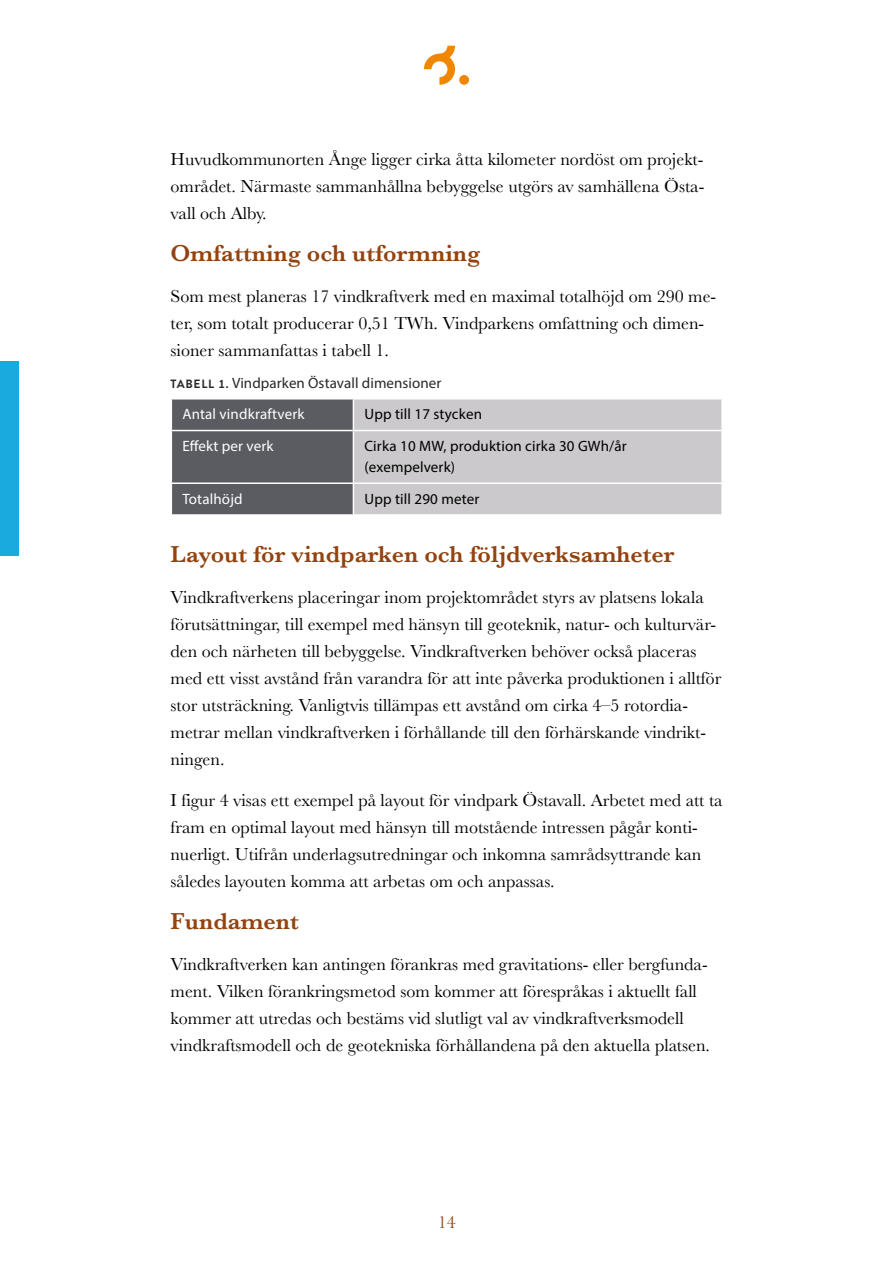
<style>
.page{position:relative;width:893px;height:1263px;background:#fff}
.page>*{position:absolute;margin:0;border:0;box-sizing:border-box;transform-origin:0 0}
.t1{font:600 24px "Baskerville";color:#924310}
.t2{font:18px/27px "Baskerville";color:#000}
.t3{font:18px "Baskerville";color:#924310}
.t4{font:15px/21px "Myriad Pro";letter-spacing:.01em;color:#000}
.t5{font:15px/31.2px "Myriad Pro";letter-spacing:.005em;color:#282827}
.t6{font:15px "Myriad Pro";letter-spacing:.01em;color:#fff}
.t7{font:700 12px "Brandon Grotesque";color:#282827}
.s1{font-family:"Brandon Grotesque";font-weight:700;font-size:12px}
.s2{color:#fff}
</style>
<div class="page">
<div style="left:459px;top:75px;width:10px;height:10px;background:#f18700;border-radius:50%"></div>
<svg style="left:424px;top:46px;width:31px;height:39px"></svg>
<svg style="left:172px;top:399px;width:549px;height:115px;background:#a6a5a8"></svg>
<hr style="left:353px;top:482px;width:370px;height:2px;background:#fff">
<hr style="left:171px;top:430px;width:182px;height:1px;background:#fff">
<hr style="left:353px;top:430px;width:370px;height:1px;background:#fff">
<hr style="left:353px;top:399px;width:1px;height:31px;background:#fff">
<hr style="left:353px;top:431px;width:1px;height:51px;background:#fff">
<hr style="left:353px;top:484px;width:1px;height:30px;background:#fff">
<hr style="left:171px;top:482px;width:182px;height:2px;background:#fff">
<div style="left:0;top:361px;width:19px;height:194px;background:#1aaadc"></div>
<p class="t2" style="left:171px;top:146px;width:535px;text-align:justify">Huvudkommunorten Ånge ligger cirka åtta kilometer nordöst om projekt&shy;området. Närmaste sammanhållna bebyggelse utgörs av samhällena Östa&shy;vall och Alby.</p>
<h1 class="t1" style="left:171px;top:236px;width:311px">Omfattning och utformning</h1>
<p class="t2" style="left:171px;top:283px;width:547px">Som mest planeras 17 vindkraftverk med en maximal totalhöjd om 290 me&shy;ter, som totalt producerar 0,51 TWh. Vindparkens omfattning och dimen&shy;sioner sammanfattas i tabell 1.</p>
<p class="t7" style="left:171px;top:375px;width:9px">tabell</p>
<p class="t5" style="left:182px;top:367px;width:261px;text-indent:36px"><span class="s1">1.</span> Vindparken Östavall dimensioner<br><span class="s2">Antal vindkraftverk</span></p>
<p class="t4" style="left:364px;top:403px;width:119px">Upp till 17 stycken</p>
<p class="t6" style="left:182px;top:436px;width:93px">Effekt per verk</p>
<p class="t4" style="left:364px;top:435px;width:264px">Cirka 10 MW, produktion cirka 30 GWh/år (exempelverk)</p>
<p class="t6" style="left:182px;top:489px;width:62px">Totalhöjd</p>
<p class="t4" style="left:364px;top:488px;width:116px">Upp till 290 meter</p>
<h1 class="t1" style="left:171px;top:537px;width:505px">Layout för vindparken och följdverksamheter</h1>
<p class="t2" style="left:171px;top:584px;width:552px">Vindkraftverkens placeringar inom projektområdet styrs av platsens lokala förutsättningar, till exempel med hänsyn till geoteknik, natur- och kulturvär&shy;den och närheten till bebyggelse. Vindkraftverken behöver också placeras med ett visst avstånd från varandra för att inte påverka produktionen i alltför stor utsträckning. Vanligtvis tillämpas ett avstånd om cirka 4–5 rotordia&shy;metrar mellan vindkraftverken i förhållande till den förhärskande vindrikt&shy;ningen.</p>
<p class="t2" style="left:171px;top:787px;width:554px">I figur 4 visas ett exempel på layout för vindpark Östavall. Arbetet med att ta fram en optimal layout med hänsyn till motstående intressen pågår konti&shy;nuerligt. Utifrån underlagsutredningar och inkomna samrådsyttrande kan således layouten komma att arbetas om och anpassas.</p>
<h1 class="t1" style="left:171px;top:904px;width:130px">Fundament</h1>
<p class="t2" style="left:171px;top:951px;width:541px">Vindkraftverken kan antingen förankras med gravitations- eller bergfunda&shy;ment. Vilken förankringsmetod som kommer att förespråkas i aktuellt fall kommer att utredas och bestäms vid slutligt val av vindkraftverksmodell vindkraftsmodell och de geotekniska förhållandena på den aktuella platsen.</p>
<p class="t3" style="left:438px;top:1211px;width:19px">14</p>
</div>
